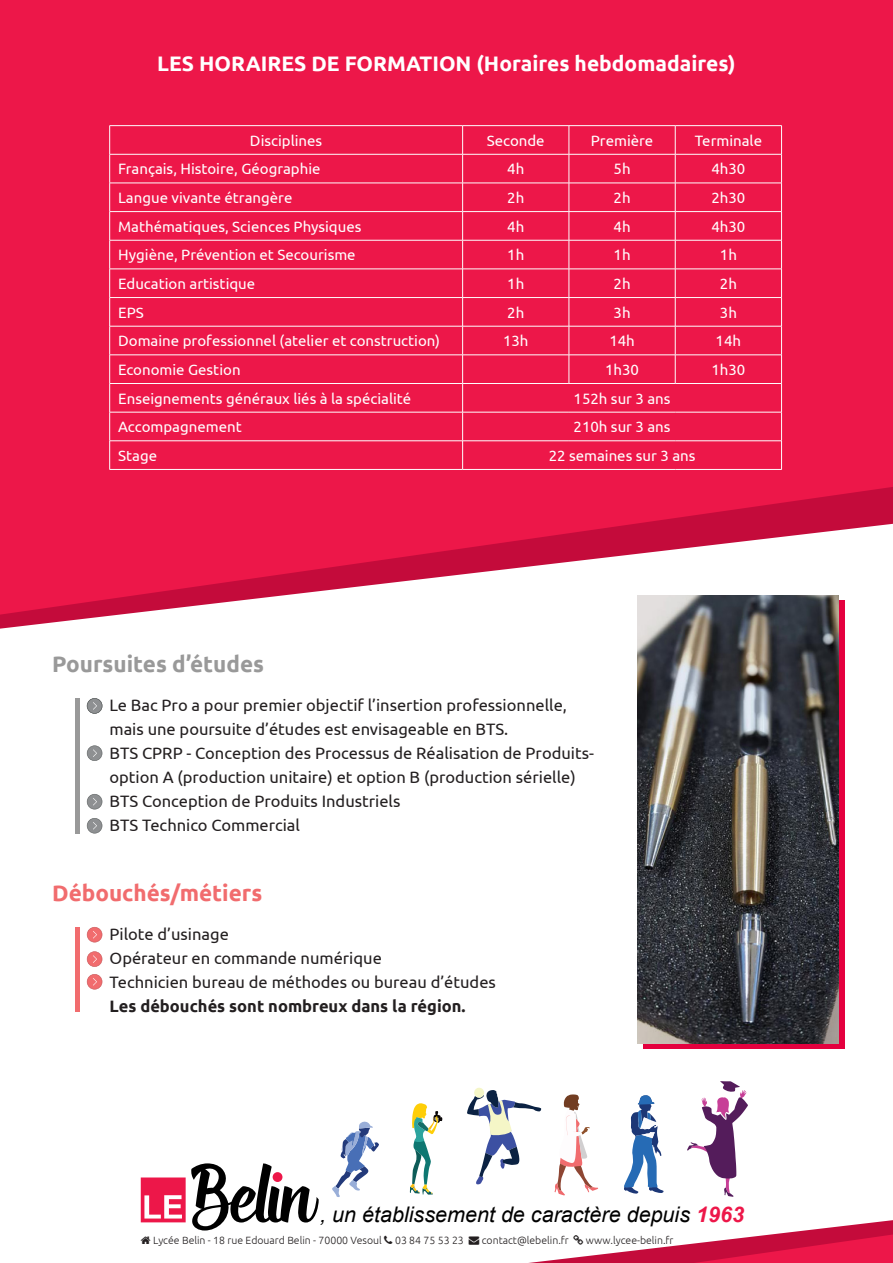
<style>
.page{position:relative;width:893px;height:1263px;background:#fff}
.page>*{position:absolute;margin:0;border:0;box-sizing:border-box;transform-origin:0 0}
.t1{font:700 22.5px "Ubuntu";color:#999}
.t2{font:700 22.5px "Ubuntu";color:#f16c6e}
.t3{font:italic 21.6px "Arial";color:#000}
.t4{font:700 21px "Ubuntu";color:#fff}
.t5{font:16.5px/24px "Ubuntu";color:#231f20}
.t6{font:700 16.5px "Ubuntu";color:#231f20}
.t7{font:15px "Ubuntu";color:#fff}
.t8{font:300 10.5px "Ubuntu";color:#231f20}
.s1{font-weight:700;color:#ed1749}
</style>
<div class="page">
<svg style="left:0;top:367px;width:893px;height:250px;background:#eb3963"></svg>
<div style="left:0;top:0;width:893px;height:367px;background:#ed1749"></div>
<hr style="left:109px;top:125px;width:354px;height:1px;background:#fefcfd">
<hr style="left:463px;top:125px;width:106px;height:1px;background:#fefcfd">
<hr style="left:569px;top:125px;width:106px;height:1px;background:#fefcfd">
<hr style="left:675px;top:125px;width:107px;height:1px;background:#fefcfd">
<hr style="left:109px;top:154px;width:354px;height:1px;background:#fefcfd">
<hr style="left:463px;top:154px;width:106px;height:1px;background:#fefcfd">
<hr style="left:569px;top:154px;width:106px;height:1px;background:#fefcfd">
<hr style="left:675px;top:154px;width:107px;height:1px;background:#fefcfd">
<hr style="left:109px;top:183px;width:354px;height:1px;background:#fefcfd">
<hr style="left:463px;top:183px;width:106px;height:1px;background:#fefcfd">
<hr style="left:569px;top:183px;width:106px;height:1px;background:#fefcfd">
<hr style="left:675px;top:183px;width:107px;height:1px;background:#fefcfd">
<hr style="left:109px;top:211px;width:354px;height:1px;background:#fefcfd">
<hr style="left:463px;top:211px;width:106px;height:1px;background:#fefcfd">
<hr style="left:569px;top:211px;width:106px;height:1px;background:#fefcfd">
<hr style="left:675px;top:211px;width:107px;height:1px;background:#fefcfd">
<hr style="left:109px;top:240px;width:354px;height:1px;background:#fefcfd">
<hr style="left:463px;top:240px;width:106px;height:1px;background:#fefcfd">
<hr style="left:569px;top:240px;width:106px;height:1px;background:#fefcfd">
<hr style="left:675px;top:240px;width:107px;height:1px;background:#fefcfd">
<hr style="left:109px;top:269px;width:354px;height:1px;background:#fefcfd">
<hr style="left:463px;top:269px;width:106px;height:1px;background:#fefcfd">
<hr style="left:569px;top:269px;width:106px;height:1px;background:#fefcfd">
<hr style="left:675px;top:269px;width:107px;height:1px;background:#fefcfd">
<hr style="left:109px;top:297px;width:354px;height:1px;background:#fefcfd">
<hr style="left:463px;top:297px;width:106px;height:1px;background:#fefcfd">
<hr style="left:569px;top:297px;width:106px;height:1px;background:#fefcfd">
<hr style="left:675px;top:297px;width:107px;height:1px;background:#fefcfd">
<hr style="left:109px;top:326px;width:354px;height:1px;background:#fefcfd">
<hr style="left:463px;top:326px;width:106px;height:1px;background:#fefcfd">
<hr style="left:569px;top:326px;width:106px;height:1px;background:#fefcfd">
<hr style="left:675px;top:326px;width:107px;height:1px;background:#fefcfd">
<hr style="left:109px;top:355px;width:354px;height:1px;background:#fefcfd">
<hr style="left:463px;top:355px;width:106px;height:1px;background:#fefcfd">
<hr style="left:569px;top:355px;width:106px;height:1px;background:#fefcfd">
<svg style="left:569px;top:126px;width:1px;height:257px"></svg>
<hr style="left:675px;top:355px;width:107px;height:1px;background:#fefcfd">
<svg style="left:675px;top:126px;width:1px;height:257px"></svg>
<hr style="left:109px;top:383px;width:354px;height:1px;background:#fefcfd">
<hr style="left:463px;top:383px;width:106px;height:1px;background:#fefcfd">
<hr style="left:569px;top:383px;width:106px;height:1px;background:#fefcfd">
<hr style="left:675px;top:383px;width:107px;height:1px;background:#fefcfd">
<hr style="left:109px;top:412px;width:354px;height:1px;background:#fefcfd">
<hr style="left:463px;top:412px;width:106px;height:1px;background:#fefcfd">
<hr style="left:569px;top:412px;width:106px;height:1px;background:#fefcfd">
<hr style="left:675px;top:412px;width:107px;height:1px;background:#fefcfd">
<hr style="left:109px;top:440px;width:354px;height:1px;background:#fefcfd">
<svg style="left:109px;top:126px;width:1px;height:343px"></svg>
<hr style="left:463px;top:440px;width:106px;height:1px;background:#fefcfd">
<svg style="left:462px;top:126px;width:1px;height:343px"></svg>
<hr style="left:569px;top:440px;width:106px;height:1px;background:#fefcfd">
<hr style="left:675px;top:440px;width:107px;height:1px;background:#fefcfd">
<svg style="left:781px;top:126px;width:1px;height:343px"></svg>
<hr style="left:109px;top:469px;width:354px;height:1px;background:#fefcfd">
<hr style="left:463px;top:469px;width:106px;height:1px;background:#fefcfd">
<hr style="left:569px;top:469px;width:106px;height:1px;background:#fefcfd">
<hr style="left:675px;top:469px;width:107px;height:1px;background:#fefcfd">
<svg style="left:141px;top:1163px;width:178px;height:67px"></svg>
<svg style="left:332px;top:1121px;width:47px;height:76px"></svg>
<svg style="left:554px;top:1094px;width:44px;height:101px"></svg>
<svg style="left:467px;top:1087px;width:74px;height:97px"></svg>
<svg style="left:624px;top:1095px;width:40px;height:99px"></svg>
<svg style="left:687px;top:1081px;width:61px;height:116px"></svg>
<svg style="left:410px;top:1103px;width:32px;height:92px"></svg>
<div style="left:75px;top:698px;width:5px;height:135px;background:#999"></div>
<svg style="left:87px;top:927px;width:15px;height:15px"></svg>
<svg style="left:87px;top:951px;width:15px;height:16px"></svg>
<svg style="left:87px;top:974px;width:15px;height:15px"></svg>
<svg style="left:87px;top:698px;width:15px;height:16px"></svg>
<svg style="left:87px;top:745px;width:15px;height:16px"></svg>
<svg style="left:87px;top:794px;width:15px;height:15px"></svg>
<svg style="left:87px;top:818px;width:15px;height:15px"></svg>
<div style="left:75px;top:927px;width:5px;height:85px;background:#f16c6e"></div>
<div style="left:643px;top:600px;width:201px;height:449px;background:#e4003e"></div>
<img style="left:638px;top:595px;width:201px;height:449px">
<svg style="left:528px;top:1220px;width:365px;height:43px"></svg>
<h3 class="t4" style="left:157px;top:51px;width:580px">LES HORAIRES DE FORMATION (Horaires hebdomadaires)</h3>
<p class="t7" style="left:250px;top:131px;width:74px">Disciplines</p>
<p class="t7" style="left:487px;top:131px;width:59px">Seconde</p>
<p class="t7" style="left:591px;top:131px;width:64px">Première</p>
<p class="t7" style="left:695px;top:131px;width:69px">Terminale</p>
<p class="t7" style="left:118px;top:160px;width:204px">Français, Histoire, Géographie</p>
<p class="t7" style="left:507px;top:160px;width:19px">4h</p>
<p class="t7" style="left:614px;top:160px;width:19px">5h</p>
<p class="t7" style="left:711px;top:160px;width:35px">4h30</p>
<p class="t7" style="left:118px;top:189px;width:176px">Langue vivante étrangère</p>
<p class="t7" style="left:507px;top:189px;width:19px">2h</p>
<p class="t7" style="left:614px;top:189px;width:19px">2h</p>
<p class="t7" style="left:711px;top:189px;width:35px">2h30</p>
<p class="t7" style="left:118px;top:217px;width:245px">Mathématiques, Sciences Physiques</p>
<p class="t7" style="left:507px;top:217px;width:19px">4h</p>
<p class="t7" style="left:614px;top:217px;width:19px">4h</p>
<p class="t7" style="left:711px;top:217px;width:35px">4h30</p>
<p class="t7" style="left:118px;top:246px;width:239px">Hygiène, Prévention et Secourisme</p>
<p class="t7" style="left:507px;top:246px;width:19px">1h</p>
<p class="t7" style="left:614px;top:246px;width:19px">1h</p>
<p class="t7" style="left:720px;top:246px;width:19px">1h</p>
<p class="t7" style="left:118px;top:275px;width:139px">Education artistique</p>
<p class="t7" style="left:507px;top:275px;width:19px">1h</p>
<p class="t7" style="left:614px;top:275px;width:19px">2h</p>
<p class="t7" style="left:720px;top:275px;width:19px">2h</p>
<p class="t7" style="left:118px;top:303px;width:27px">EPS</p>
<p class="t7" style="left:507px;top:303px;width:19px">2h</p>
<p class="t7" style="left:614px;top:303px;width:19px">3h</p>
<p class="t7" style="left:720px;top:303px;width:19px">3h</p>
<p class="t7" style="left:118px;top:332px;width:323px">Domaine professionnel (atelier et construction)</p>
<p class="t7" style="left:503px;top:332px;width:27px">13h</p>
<p class="t7" style="left:609px;top:332px;width:27px">14h</p>
<p class="t7" style="left:716px;top:332px;width:27px">14h</p>
<p class="t7" style="left:118px;top:361px;width:124px">Economie Gestion</p>
<p class="t7" style="left:605px;top:361px;width:35px">1h30</p>
<p class="t7" style="left:711px;top:361px;width:35px">1h30</p>
<p class="t7" style="left:118px;top:389px;width:294px">Enseignements généraux liés à la spécialité</p>
<p class="t7" style="left:574px;top:389px;width:99px">152h sur 3 ans</p>
<p class="t7" style="left:118px;top:418px;width:125px">Accompagnement</p>
<p class="t7" style="left:574px;top:418px;width:99px">210h sur 3 ans</p>
<p class="t7" style="left:118px;top:446px;width:40px">Stage</p>
<p class="t7" style="left:549px;top:446px;width:148px">22 semaines sur 3 ans</p>
<h1 class="t1" style="left:52px;top:651px;width:213px">Poursuites d’études</h1>
<p class="t5" style="left:109px;top:692px;width:459px">Le Bac Pro a pour premier objectif l’insertion professionnelle,</p>
<p class="t5" style="left:109px;top:716px;width:400px">mais une poursuite d’études est envisageable en BTS.</p>
<p class="t5" style="left:109px;top:740px;width:486px">BTS CPRP - Conception des Processus de Réalisation de Produits&shy;option A (production unitaire) et option B (production sérielle)</p>
<p class="t5" style="left:109px;top:788px;width:292px">BTS Conception de Produits Industriels</p>
<p class="t5" style="left:109px;top:812px;width:192px">BTS Technico Commercial</p>
<h1 class="t2" style="left:52px;top:879px;width:212px">Débouchés/métiers</h1>
<p class="t5" style="left:109px;top:921px;width:388px">Pilote d’usinage<br>Opérateur en commande numérique<br>Technicien bureau de méthodes ou bureau d’études</p>
<p class="t6" style="left:109px;top:996px;width:358px">Les débouchés sont nombreux dans la région.</p>
<h2 class="t3" style="left:320px;top:1200px;width:425px">, un établissement de caractère depuis <span class="s1">1963</span></h2>
<p class="t8" style="left:153px;top:1234px;width:230px">Lycée Belin - 18 rue Edouard Belin - 70000 Vesoul</p>
<p class="t8" style="left:395px;top:1234px;width:175px">03 84 75 53 23 → contact@lebelin.fr</p>
<p class="t8" style="left:586px;top:1234px;width:89px">www.lycee-belin.fr</p>
</div>
